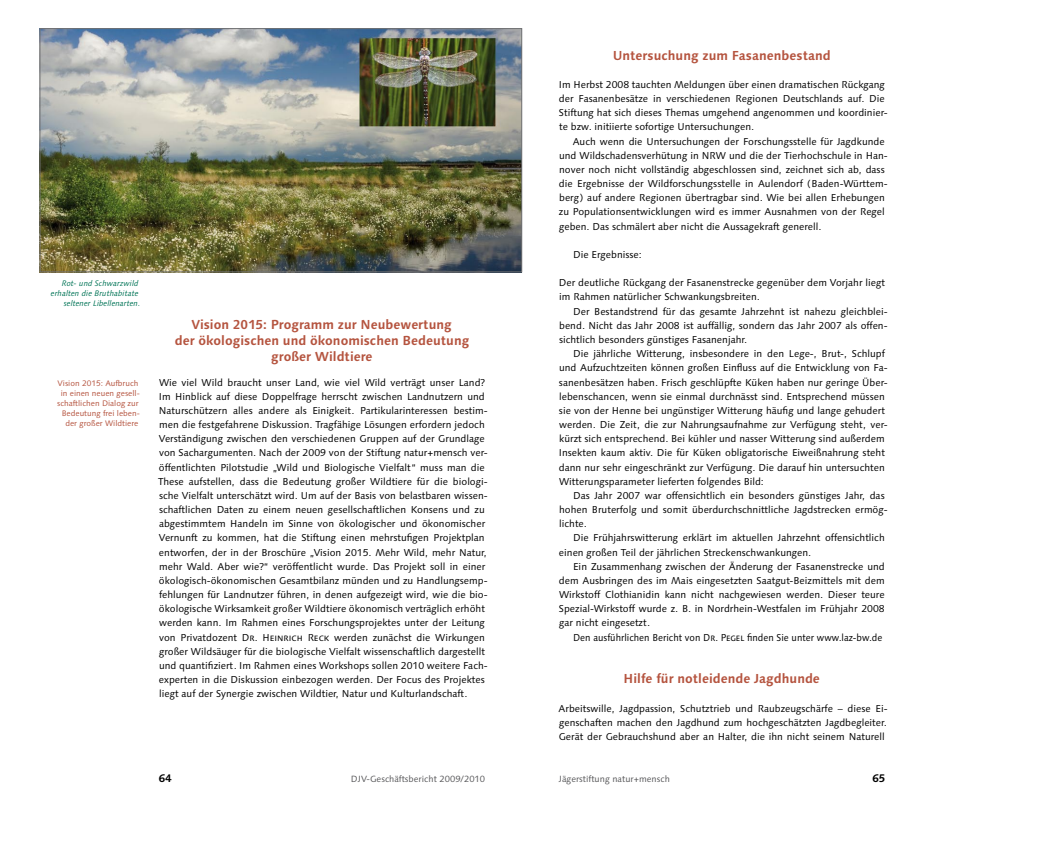
<style>
.page{position:relative;width:1044px;height:842px;background:#fff}
.page>*{position:absolute;margin:0;border:0;box-sizing:border-box;transform-origin:0 0}
.t1{font:700 13px/16px "Linotype Syntax";color:#b5543f;text-align:center}
.t2{font:700 11px "Linotype Syntax";color:#000}
.t3{font:10px/14.2px "Linotype Syntax";color:#000}
.t4{font:10px "Linotype Syntax";color:#000;scale:.94 1}
.t5{font:9px "Linotype Syntax";color:#58585a}
.t6{font:8px/10px "Linotype Syntax";color:#b5543f;text-align:right}
.t7{font:italic 8px/10px "Linotype Syntax";color:#007456;text-align:right}
.s1{font-family:"Linotype Syntax SC"}
</style>
<div class="page">
<img style="left:42px;top:30px;width:478px;height:240px">
<div style="left:40px;top:28px;width:482px;height:244px;border:1px solid #707173"></div>
<p class="t7" style="left:51px;top:279px;width:91px">Rot- und Schwarzwild erhalten die Bruthabitate seltener Libellenarten.</p>
<p class="t6" style="left:57px;top:378px;width:84px">Vision 2015: Aufbruch in einen neuen gesell&shy;schaftlichen Dialog zur<br>Bedeutung frei leben&shy;der großer Wildtiere</p>
<h1 class="t1" style="left:175px;top:316px;width:296px">Vision 2015: Programm zur Neubewertung<br>der ökologischen und ökonomischen Bedeutung großer Wildtiere</h1>
<p class="t3" style="left:158px;top:375px;width:331px">Wie viel Wild braucht unser Land, wie viel Wild verträgt unser Land?<br>Im Hinblick auf diese Doppelfrage herrscht zwischen Landnutzern und Naturschützern alles andere als Einigkeit. Partikularinteressen bestim&shy;men die festgefahrene Diskussion. Tragfähige Lösungen erfordern jedoch Verständigung zwischen den verschiedenen Gruppen auf der Grundlage von Sachargumenten. Nach der 2009 von der Stiftung natur+mensch ver&shy;öffentlichten Pilotstudie „Wild und Biologische Vielfalt“ muss man die These aufstellen, dass die Bedeutung großer Wildtiere für die biologi&shy;sche Vielfalt unterschätzt wird. Um auf der Basis von belastbaren wissen&shy;schaftlichen Daten zu einem neuen gesellschaftlichen Konsens und zu abgestimmtem Handeln im Sinne von ökologischer und ökonomischer Vernunft zu kommen, hat die Stiftung einen mehrstufigen Projektplan entworfen, der in der Broschüre „Vision 2015. Mehr Wild, mehr Natur, mehr Wald. Aber wie?“ veröffentlicht wurde. Das Projekt soll in einer ökologisch-ökonomischen Gesamtbilanz münden und zu Handlungsemp&shy;fehlungen für Landnutzer führen, in denen aufgezeigt wird, wie die bio&shy;ökologische Wirksamkeit großer Wildtiere ökonomisch verträglich erhöht werden kann. Im Rahmen eines Forschungsprojektes unter der Leitung von Privatdozent <span class="s1">Dr. Heinrich Reck</span> werden zunächst die Wirkungen großer Wildsäuger für die biologische Vielfalt wissenschaftlich dargestellt und quantifiziert. Im Rahmen eines Workshops sollen 2010 weitere Fach&shy;experten in die Diskussion einbezogen werden. Der Focus des Projektes liegt auf der Synergie zwischen Wildtier, Natur und Kulturlandschaft.</p>
<h1 class="t1" style="left:612px;top:47px;width:220px">Untersuchung zum Fasanenbestand</h1>
<p class="t3" style="left:559px;top:77px;width:330px">Im Herbst 2008 tauchten Meldungen über einen dramatischen Rückgang der Fasanenbesätze in verschiedenen Regionen Deutschlands auf. Die Stiftung hat sich dieses Themas umgehend angenommen und koordinier&shy;te bzw. initiierte sofortige Untersuchungen.</p>
<p class="t3" style="left:559px;top:134px;width:330px;text-indent:14px">Auch wenn die Untersuchungen der Forschungsstelle für Jagdkunde und Wildschadensverhütung in NRW und die der Tierhochschule in Han&shy;nover noch nicht vollständig abgeschlossen sind, zeichnet sich ab, dass die Ergebnisse der Wildforschungsstelle in Aulendorf (Baden-Württem&shy;berg) auf andere Regionen übertragbar sind. Wie bei allen Erhebungen zu Populationsentwicklungen wird es immer Ausnahmen von der Regel geben. Das schmälert aber nicht die Aussagekraft generell.</p>
<p class="t3" style="left:573px;top:247px;width:70px">Die Ergebnisse:</p>
<p class="t3" style="left:559px;top:276px;width:327px">Der deutliche Rückgang der Fasanenstrecke gegenüber dem Vorjahr liegt im Rahmen natürlicher Schwankungsbreiten.</p>
<p class="t3" style="left:559px;top:304px;width:330px;text-align:justify;text-indent:14px">Der Bestandstrend für das gesamte Jahrzehnt ist nahezu gleichblei&shy;bend. Nicht das Jahr 2008 ist auffällig, sondern das Jahr 2007 als offen&shy;sichtlich besonders günstiges Fasanenjahr.</p>
<p class="t3" style="left:558px;top:347px;width:330px;text-indent:14px">Die jährliche Witterung, insbesondere in den Lege-, Brut-, Schlupf und Aufzuchtzeiten können großen Einfluss auf die Entwicklung von Fa&shy;sanenbesätzen haben. Frisch geschlüpfte Küken haben nur geringe Über&shy;lebenschancen, wenn sie einmal durchnässt sind. Entsprechend müssen sie von der Henne bei ungünstiger Witterung häufig und lange gehudert werden. Die Zeit, die zur Nahrungsaufnahme zur Verfügung steht, ver&shy;kürzt sich entsprechend. Bei kühler und nasser Witterung sind außerdem Insekten kaum aktiv. Die für Küken obligatorische Eiweißnahrung steht dann nur sehr eingeschränkt zur Verfügung. Die darauf hin untersuchten Witterungsparameter lieferten folgendes Bild:</p>
<p class="t3" style="left:559px;top:488px;width:330px;text-indent:14px">Das Jahr 2007 war offensichtlich ein besonders günstiges Jahr, das hohen Bruterfolg und somit überdurchschnittliche Jagdstrecken ermög&shy;lichte.</p>
<p class="t3" style="left:559px;top:531px;width:327px;text-indent:14px">Die Frühjahrswitterung erklärt im aktuellen Jahrzehnt offensichtlich einen großen Teil der jährlichen Streckenschwankungen.</p>
<p class="t3" style="left:559px;top:559px;width:327px;text-align:justify;text-indent:14px">Ein Zusammenhang zwischen der Änderung der Fasanenstrecke und dem Ausbringen des im Mais eingesetzten Saatgut-Beizmittels mit dem Wirkstoff Clothianidin kann nicht nachgewiesen werden. Dieser teure Spezial-Wirkstoff wurde z. B. in Nordrhein-Westfalen im Frühjahr 2008 gar nicht eingesetzt.</p>
<p class="t4" style="left:573px;top:631px;width:330px">Den ausführlichen Bericht von <span class="s1">Dr. Pegel</span> finden Sie unter www.laz-bw.de</p>
<h1 class="t1" style="left:623px;top:671px;width:198px">Hilfe für notleidende Jagdhunde</h1>
<p class="t3" style="left:558px;top:701px;width:330px;text-align:justify">Arbeitswille, Jagdpassion, Schutztrieb und Raubzeugschärfe – diese Ei&shy;genschaften machen den Jagdhund zum hochgeschätzten Jagdbegleiter.<br>Gerät der Gebrauchshund aber an Halter, die ihn nicht seinem Naturell</p>
<p class="t2" style="left:159px;top:772px;width:14px">64</p>
<p class="t5" style="left:351px;top:774px;width:136px">DJV-Geschäftsbericht 2009/2010</p>
<p class="t5" style="left:558px;top:774px;width:112px">Jägerstiftung natur+mensch</p>
<p class="t2" style="left:872px;top:772px;width:14px">65</p>
</div>
